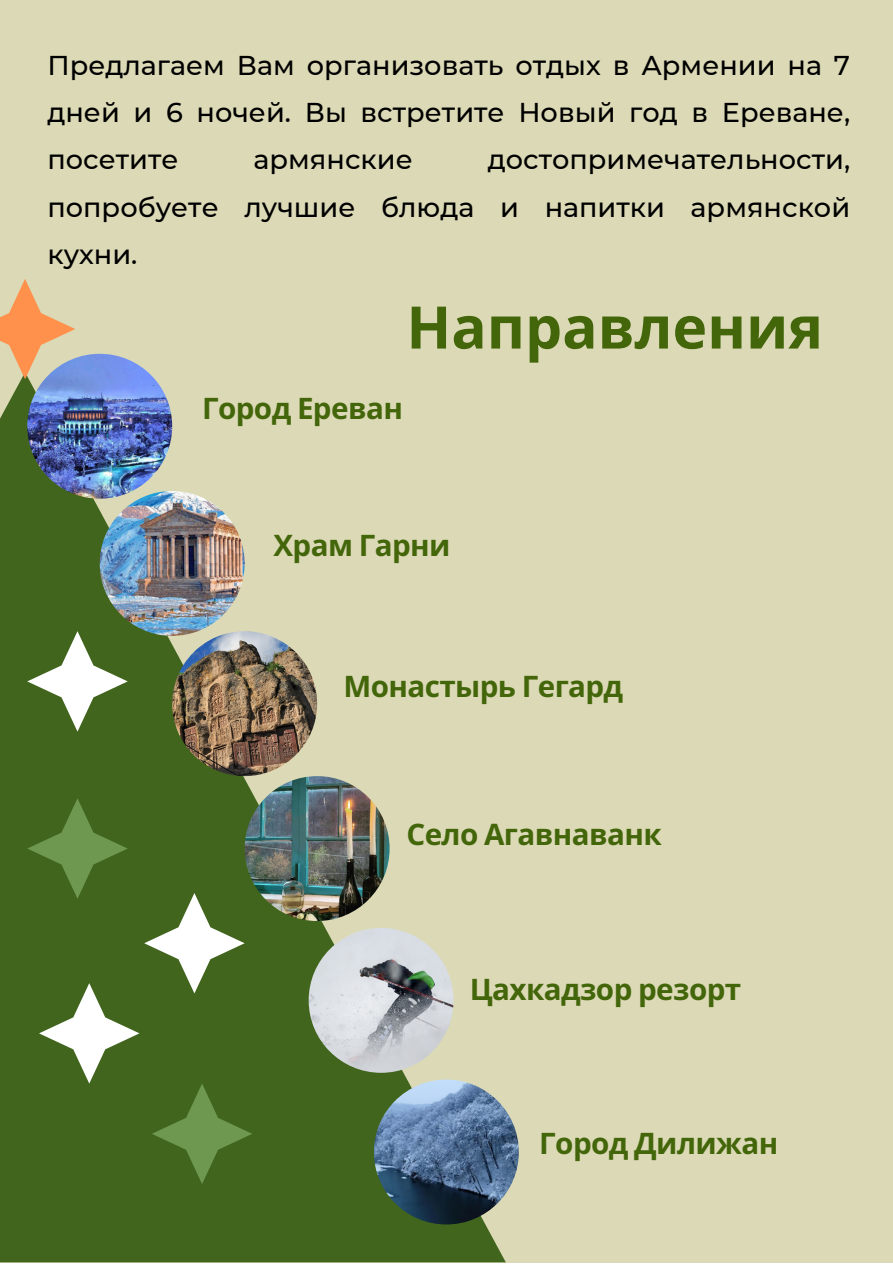
<style>
.page{position:relative;width:893px;height:1264px;background:#fff}
.page>*{position:absolute;margin:0;border:0;box-sizing:border-box;transform-origin:0 0}
.t1{font:700 58.65px "Noto Sans";color:#43660b}
.t2{font:700 29.55px "Noto Sans";letter-spacing:-.02em;color:#43660b}
.t3{font:500 27.15px/47.2px "Montserrat";color:#000;text-align:justify}
</style>
<div class="page">
<div style="left:0;top:0;width:892px;height:1262px;background:#dcdab6"></div>
<svg style="left:0;top:372px;width:506px;height:890px"></svg>
<img style="left:27px;top:354px;width:145px;height:144px;border-radius:50%">
<img style="left:100px;top:491px;width:145px;height:145px;border-radius:50%">
<img style="left:172px;top:631px;width:145px;height:145px;border-radius:50%">
<svg style="left:0;top:279px;width:75px;height:100px"></svg>
<img style="left:245px;top:776px;width:144px;height:145px;border-radius:50%">
<img style="left:374px;top:1079px;width:144px;height:145px;border-radius:50%">
<img style="left:308px;top:927px;width:145px;height:145px;border-radius:50%">
<svg style="left:27px;top:631px;width:101px;height:100px;background:#7d9564"></svg>
<svg style="left:27px;top:798px;width:225px;height:385px;background:#527431"></svg>
<p class="t3" style="left:47px;top:42px;width:804px">Предлагаем Вам организовать отдых в Армении на 7 дней и 6 ночей. Вы встретите Новый год в Ереване, посетите</p>
<p class="t3" style="left:47px;top:136px;width:804px;text-indent:440px">достопримечательности, попробуете лучшие блюда и напитки армянской кухни.</p>
<p class="t3" style="left:253px;top:136px;width:161px">армянские</p>
<p class="t1" style="left:406px;top:286px;width:418px">Направления</p>
<p class="t2" style="left:202px;top:387px;width:202px">Город Ереван</p>
<p class="t2" style="left:273px;top:525px;width:178px">Храм Гарни</p>
<p class="t2" style="left:343px;top:665px;width:281px">Монастырь Гегард</p>
<p class="t2" style="left:406px;top:813px;width:257px">Село Агавнаванк</p>
<p class="t2" style="left:469px;top:967px;width:273px">Цахкадзор резорт</p>
<p class="t2" style="left:539px;top:1122px;width:240px">Город Дилижан</p>
</div>
